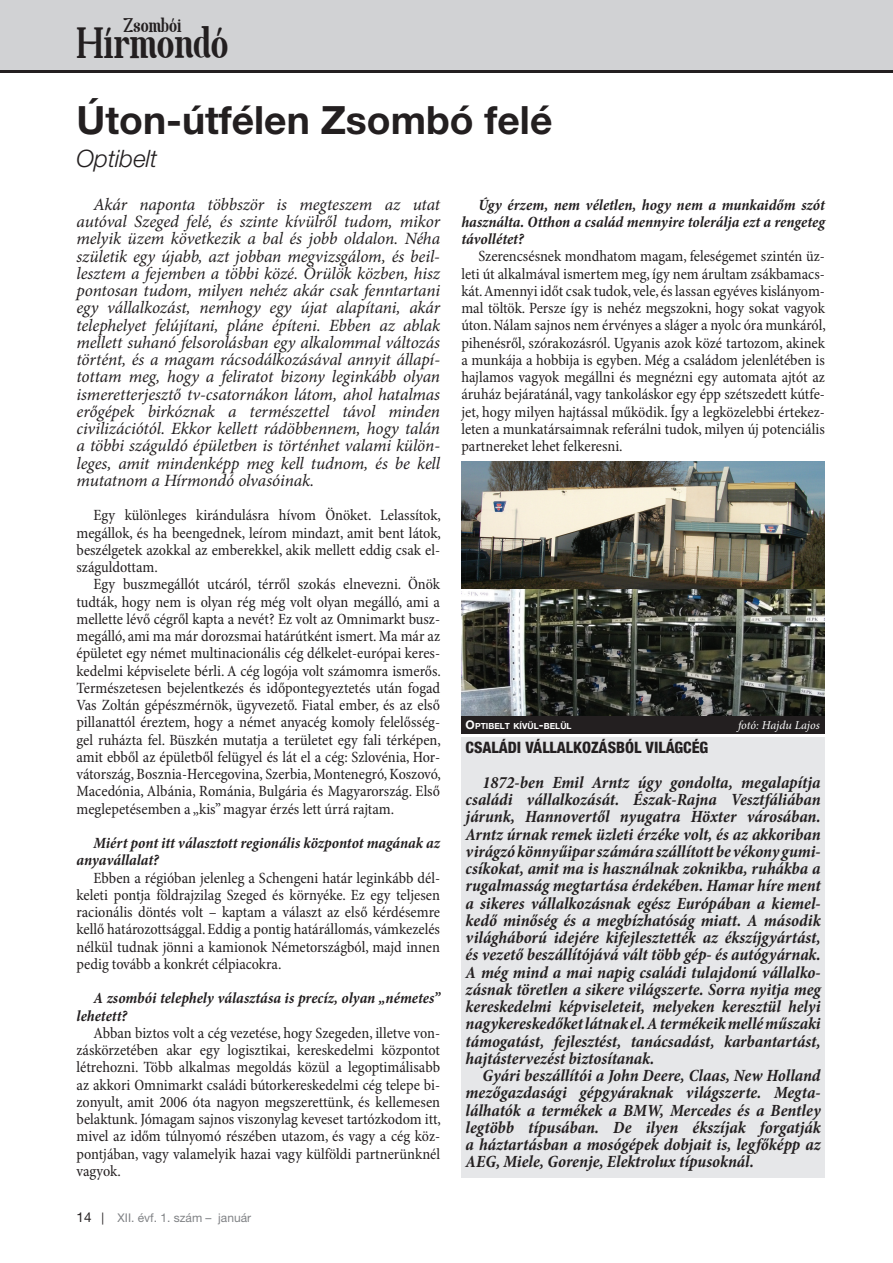
<style>
.page{position:relative;width:893px;height:1263px;background:#fff}
.page>*{position:absolute;margin:0;border:0;box-sizing:border-box;transform-origin:0 0}
.t1{font:41.7px "Spatha Serif";color:#231f20}
.t2{font:700 39px "Helvetica Neue LT Pro";color:#231f20}
.t3{font:italic 300 24px "Helvetica Neue LT Pro";color:#231f20}
.t4{font:18.9px "Spatha Serif";color:#231f20}
.t5{font:italic 700 condensed 17.25px/17.2px "Minion Pro";letter-spacing:-.005em;color:#231f20;text-align:justify}
.t6{font:italic 17.25px/17.2px "Minion Pro";letter-spacing:-.01em;color:#231f20;text-align:justify}
.t7{font:condensed 15.75px/17.2px "Minion Pro";color:#231f20;text-align:justify}
.t8{font:italic 700 condensed 15.75px/17.2px "Minion Pro";letter-spacing:-.005em;color:#231f20}
.t9{font:800 condensed 15.75px "Helvetica Neue LT Pro";color:#231f20}
.t10{font:12px "Helvetica Neue LT Pro";color:#808285}
.t11{font:italic 12px "Minion Pro";letter-spacing:-.005em;color:#fff}
.t12{font:700 8.4px "Helvetica Neue LT Pro";letter-spacing:.005em;color:#fff}
.s1{font-size:13.5px;color:#231f20}
.s2{color:#231f20}
.s3{font-size:12px}
</style>
<div class="page">
<div style="left:0;top:0;width:893px;height:72px;background:#d1d2d4"></div>
<hr style="left:0;top:70px;width:893px;height:2px;background:#231f20">
<div style="left:461px;top:738px;width:364px;height:440px;background:#e6e7e9"></div>
<img style="left:461px;top:461px;width:364px;height:127px">
<img style="left:461px;top:590px;width:364px;height:126px">
<div style="left:461px;top:716px;width:364px;height:17px;background:#231f20"></div>
<p class="t4" style="left:124px;top:13px;width:59px">Zsombói</p>
<h1 class="t1" style="left:77px;top:17px;width:153px">Hírmondó</h1>
<h2 class="t2" style="left:77px;top:96px;width:477px">Úton-útfélen Zsombó felé</h2>
<h3 class="t3" style="left:77px;top:144px;width:82px">Optibelt</h3>
<p class="t6" style="left:77px;top:196px;width:365px;text-indent:17px">Akár naponta többször is megteszem az utat autóval Szeged felé, és szinte kívülről tudom, mikor melyik üzem következik a bal és jobb oldalon. Néha születik egy újabb, azt jobban megvizsgálom, és beil&shy;lesztem a fejemben a többi közé. Örülök közben, hisz pontosan tudom, milyen nehéz akár csak fenntartani egy vállalkozást, nemhogy egy újat alapítani, akár telephelyet felújítani, pláne építeni. Ebben az ablak mellett suhanó felsorolásban egy alkalommal változás történt, és a magam rácsodálkozásával annyit állapí&shy;tottam meg, hogy a feliratot bizony leginkább olyan ismeretterjesztő tv-csatornákon látom, ahol hatalmas erőgépek birkóznak a természettel távol minden civilizációtól. Ekkor kellett rádöbbennem, hogy talán a többi száguldó épületben is történhet valami külön&shy;leges, amit mindenképp meg kell tudnom, és be kell mutatnom a Hírmondó olvasóinak.</p>
<p class="t7" style="left:77px;top:507px;width:366px;text-indent:17px">Egy különleges kirándulásra hívom Önöket. Lelassítok, megállok, és ha beengednek, leírom mindazt, amit bent látok, beszélgetek azokkal az emberekkel, akik mellett eddig csak el&shy;száguldottam.</p>
<p class="t7" style="left:77px;top:576px;width:366px;text-indent:17px">Egy buszmegállót utcáról, térről szokás elnevezni. Önök tudták, hogy nem is olyan rég még volt olyan megálló, ami a mellette lévő cégről kapta a nevét? Ez volt az Omnimarkt busz&shy;megálló, ami ma már dorozsmai határútként ismert. Ma már az épületet egy német multinacionális cég délkelet-európai keres&shy;kedelmi képviselete bérli. A cég logója volt számomra ismerős.<br>Természetesen bejelentkezés és időpontegyeztetés után fogad Vas Zoltán gépészmérnök, ügyvezető. Fiatal ember, és az első pillanattól éreztem, hogy a német anyacég komoly felelősség&shy;gel ruházta fel. Büszkén mutatja a területet egy fali térképen, amit ebből az épületből felügyel és lát el a cég: Szlovénia, Hor&shy;vátország, Bosznia-Hercegovina, Szerbia, Montenegró, Koszovó, Macedónia, Albánia, Románia, Bulgária és Magyarország. Első meglepetésemben a „kis” magyar érzés lett úrrá rajtam.</p>
<p class="t8" style="left:77px;top:834px;width:365px;text-indent:17px">Miért pont itt választott regionális központot magának az anyavállalat?</p>
<p class="t7" style="left:77px;top:869px;width:365px;text-indent:17px">Ebben a régióban jelenleg a Schengeni határ leginkább dél&shy;keleti pontja földrajzilag Szeged és környéke. Ez egy teljesen racionális döntés volt – kaptam a választ az első kérdésemre kellő határozottsággal. Eddig a pontig határállomás, vámkezelés nélkül tudnak jönni a kamionok Németországból, majd innen pedig tovább a konkrét célpiacokra.</p>
<p class="t8" style="left:77px;top:989px;width:365px;text-indent:17px">A zsombói telephely választása is precíz, olyan „németes” lehetett?</p>
<p class="t7" style="left:77px;top:1025px;width:366px;text-indent:17px">Abban biztos volt a cég vezetése, hogy Szegeden, illetve von&shy;záskörzetében akar egy logisztikai, kereskedelmi központot létrehozni. Több alkalmas megoldás közül a legoptimálisabb az akkori Omnimarkt családi bútorkereskedelmi cég telepe bi&shy;zonyult, amit 2006 óta nagyon megszerettünk, és kellemesen belaktunk. Jómagam sajnos viszonylag keveset tartózkodom itt, mivel az időm túlnyomó részében utazom, és vagy a cég köz&shy;pontjában, vagy valamelyik hazai vagy külföldi partnerünknél vagyok.</p>
<p class="t10" style="left:77px;top:1210px;width:176px"><span class="s1">14</span> <span class="s2">|</span> XII. évf. 1. szám – január</p>
<p class="t8" style="left:461px;top:196px;width:365px;text-align:justify;text-indent:17px">Úgy érzem, nem véletlen, hogy nem a munkaidőm szót használta. Otthon a család mennyire tolerálja ezt a rengeteg távollétet?</p>
<p class="t7" style="left:461px;top:248px;width:366px;text-indent:17px">Szerencsésnek mondhatom magam, feleségemet szintén üz&shy;leti út alkalmával ismertem meg, így nem árultam zsákbamacs&shy;kát. Amennyi időt csak tudok, vele, és lassan egyéves kislányom&shy;mal töltök. Persze így is nehéz megszokni, hogy sokat vagyok úton. Nálam sajnos nem érvényes a sláger a nyolc óra munkáról, pihenésről, szórakozásról. Ugyanis azok közé tartozom, akinek a munkája a hobbija is egyben. Még a családom jelenlétében is hajlamos vagyok megállni és megnézni egy automata ajtót az áruház bejáratánál, vagy tankoláskor egy épp szétszedett kútfe&shy;jet, hogy milyen hajtással működik. Így a legközelebbi értekez&shy;leten a munkatársaimnak referálni tudok, milyen új potenciális partnereket lehet felkeresni.</p>
<p class="t12" style="left:466px;top:721px;width:107px"><span class="s3">O</span>PTIBELT KÍVÜL<span class="s3">-</span>BELÜL</p>
<p class="t11" style="left:738px;top:717px;width:83px">fotó: Hajdu Lajos</p>
<p class="t9" style="left:466px;top:738px;width:244px">CSALÁDI VÁLLALKOZÁSBÓL VILÁGCÉG</p>
<p class="t5" style="left:466px;top:773px;width:357px;text-indent:17px">1872-ben Emil Arntz úgy gondolta, megalapítja családi vállalkozását. Észak-Rajna Vesztfáliában járunk, Hannovertől nyugatra Höxter városában.<br>Arntz úrnak remek üzleti érzéke volt, és az akkoriban virágzó könnyűipar számára szállított be vékony gumi&shy;csíkokat, amit ma is használnak zoknikba, ruhákba a rugalmasság megtartása érdekében. Hamar híre ment a sikeres vállalkozásnak egész Európában a kiemel&shy;kedő minőség és a megbízhatóság miatt. A második világháború idejére kifejlesztették az ékszíjgyártást, és vezető beszállítójává vált több gép- és autógyárnak.<br>A még mind a mai napig családi tulajdonú vállalko&shy;zásnak töretlen a sikere világszerte. Sorra nyitja meg kereskedelmi képviseleteit, melyeken keresztül helyi nagykereskedőket látnak el. A termékeik mellé műszaki támogatást, fejlesztést, tanácsadást, karbantartást, hajtástervezést biztosítanak.</p>
<p class="t5" style="left:466px;top:1067px;width:357px;text-indent:17px">Gyári beszállítói a John Deere, Claas, New Holland mezőgazdasági gépgyáraknak világszerte. Megta&shy;lálhatók a termékek a BMW, Mercedes és a Bentley legtöbb típusában. De ilyen ékszíjak forgatják a háztartásban a mosógépek dobjait is, legfőképp az AEG, Miele, Gorenje, Elektrolux típusoknál.</p>
</div>
